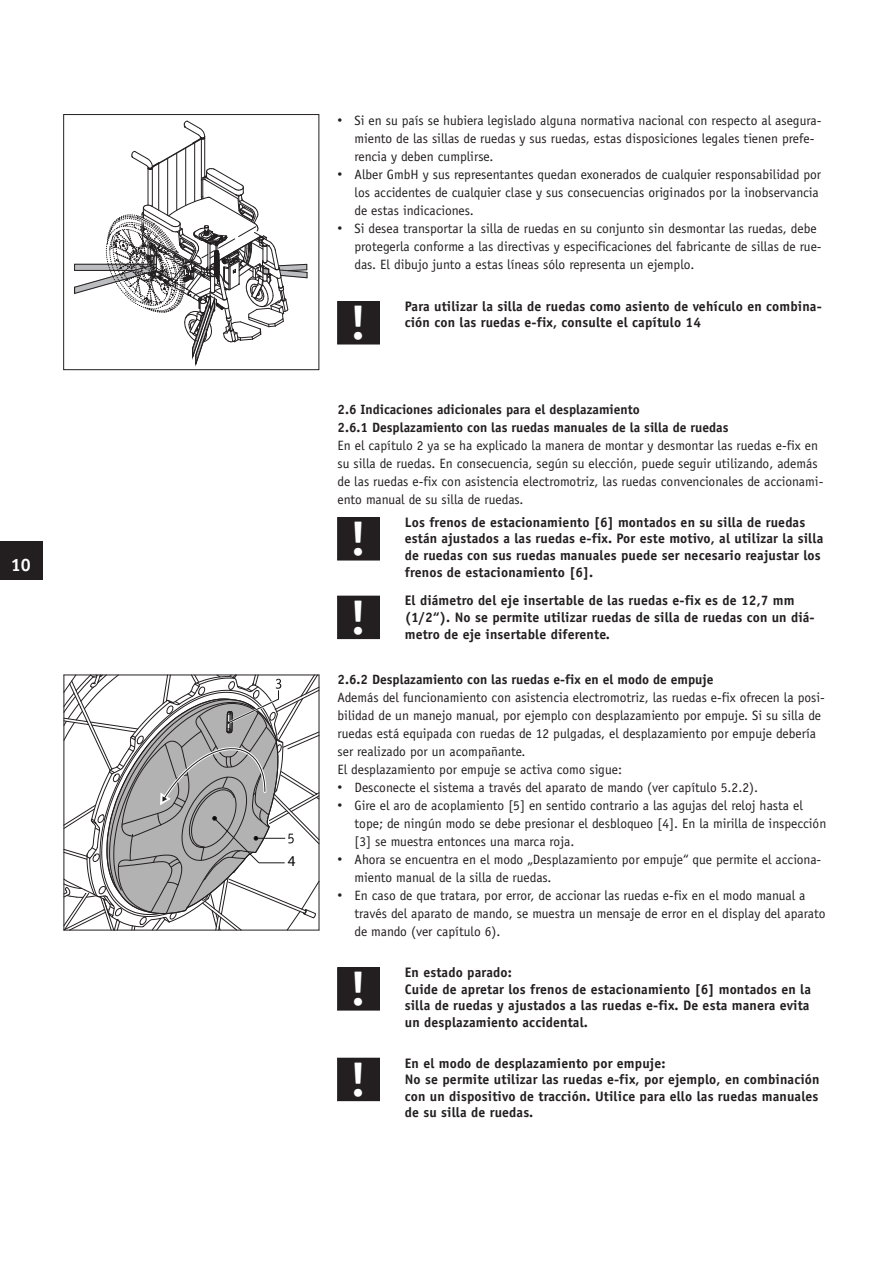
<style>
.page{position:relative;width:893px;height:1263px;background:#fff}
.page>*{position:absolute;margin:0;border:0;box-sizing:border-box;transform-origin:0 0}
.t1{font:700 47.55px/78.6px "Officina Sans";color:#fff}
.t2{font:700 18px "Officina Sans";color:#fff}
.t3{font:15px "Myriad Pro";color:#040503}
.t4{font:700 13.8px/16.5px "Officina Sans";letter-spacing:.01em;color:#231f20}
.t5{font:13.5px/18px "Officina Sans";color:#231f20}
.t6{font:700 13.5px/18px "Officina Sans";color:#231f20}
.s1{font-family:"Arial";font-size:13.8px}
</style>
<div class="page">
<div style="left:0;top:541px;width:43px;height:38px;background:#231f20"></div>
<svg style="left:74px;top:120px;width:234px;height:245px"></svg>
<div style="left:63px;top:114px;width:256px;height:256px;border:1px solid #231f20"></div>
<div style="left:338px;top:302px;width:42px;height:42px;background:#231f20"></div>
<div style="left:338px;top:301px;width:42px;height:43px;border:1px solid #231f20"></div>
<div style="left:338px;top:518px;width:42px;height:42px;background:#231f20"></div>
<div style="left:338px;top:517px;width:42px;height:43px;border:1px solid #231f20"></div>
<div style="left:338px;top:596px;width:42px;height:43px;background:#231f20"></div>
<svg style="left:63px;top:674px;width:257px;height:257px"></svg>
<div style="left:338px;top:968px;width:42px;height:42px;background:#231f20"></div>
<div style="left:338px;top:967px;width:42px;height:43px;border:1px solid #231f20"></div>
<div style="left:338px;top:1058px;width:42px;height:43px;background:#231f20"></div>
<h2 class="t2" style="left:11px;top:553px;width:22px">10</h2>
<p class="t3" style="left:288px;top:852px;width:9px">4</p>
<p class="t5" style="left:355px;top:111px;width:468px;text-indent:-17px"><span class="s1">•</span> Si en su país se hubiera legislado alguna normativa nacional con respecto al asegura&shy;miento de las sillas de ruedas y sus ruedas, estas disposiciones legales tienen prefe&shy;rencia y deben cumplirse.</p>
<p class="t5" style="left:355px;top:165px;width:468px;text-indent:-17px"><span class="s1">•</span> Alber GmbH y sus representantes quedan exonerados de cualquier responsabilidad por los accidentes de cualquier clase y sus consecuencias originados por la inobservancia de estas indicaciones.</p>
<p class="t5" style="left:355px;top:219px;width:469px;text-indent:-17px"><span class="s1">•</span> Si desea transportar la silla de ruedas en su conjunto sin desmontar las ruedas, debe protegerla conforme a las directivas y especificaciones del fabricante de sillas de rue&shy;das. El dibujo junto a estas líneas sólo representa un ejemplo.</p>
<p class="t4" style="left:405px;top:298px;width:418px">Para utilizar la silla de ruedas como asiento de vehículo en combina&shy;ción con las ruedas e-fix, consulte el capítulo 14</p>
<h1 class="t1" style="left:350px;top:283px;width:18px">!</h1>
<p class="t6" style="left:338px;top:400px;width:392px">2.6 Indicaciones adicionales para el desplazamiento<br>2.6.1 Desplazamiento con las ruedas manuales de la silla de ruedas</p>
<p class="t5" style="left:338px;top:436px;width:487px">En el capítulo 2 ya se ha explicado la manera de montar y desmontar las ruedas e-fix en su silla de ruedas. En consecuencia, según su elección, puede seguir utilizando, además de las ruedas e-fix con asistencia electromotriz, las ruedas convencionales de accionami&shy;ento manual de su silla de ruedas.</p>
<p class="t4" style="left:405px;top:514px;width:420px">Los frenos de estacionamiento [6] montados en su silla de ruedas están ajustados a las ruedas e-fix. Por este motivo, al utilizar la silla de ruedas con sus ruedas manuales puede ser necesario reajustar los frenos de estacionamiento [6].</p>
<p class="t4" style="left:405px;top:592px;width:411px">El diámetro del eje insertable de las ruedas e-fix es de 12,7 mm (1/2“). No se permite utilizar ruedas de silla de ruedas con un diá&shy;metro de eje insertable diferente.</p>
<p class="t6" style="left:338px;top:670px;width:377px">2.6.2 Desplazamiento con las ruedas e-fix en el modo de empuje</p>
<p class="t5" style="left:338px;top:688px;width:489px">Además del funcionamiento con asistencia electromotriz, las ruedas e-fix ofrecen la posi&shy;bilidad de un manejo manual, por ejemplo con desplazamiento por empuje. Si su silla de ruedas está equipada con ruedas de 12 pulgadas, el desplazamiento por empuje debería ser realizado por un acompañante.<br>El desplazamiento por empuje se activa como sigue:</p>
<p class="t5" style="left:338px;top:778px;width:422px"><span class="s1">•</span> Desconecte el sistema a través del aparato de mando (ver capítulo 5.2.2).</p>
<p class="t5" style="left:355px;top:796px;width:473px;text-indent:-17px"><span class="s1">•</span> Gire el aro de acoplamiento [5] en sentido contrario a las agujas del reloj hasta el tope; de ningún modo se debe presionar el desbloqueo [4]. En la mirilla de inspección [3] se muestra entonces una marca roja.</p>
<p class="t5" style="left:355px;top:850px;width:468px;text-indent:-17px"><span class="s1">•</span> Ahora se encuentra en el modo „Desplazamiento por empuje“ que permite el acciona&shy;miento manual de la silla de ruedas.</p>
<p class="t5" style="left:355px;top:886px;width:473px;text-indent:-17px"><span class="s1">•</span> En caso de que tratara, por error, de accionar las ruedas e-fix en el modo manual a través del aparato de mando, se muestra un mensaje de error en el display del aparato de mando (ver capítulo 6).</p>
<p class="t4" style="left:405px;top:964px;width:408px">En estado parado:<br>Cuide de apretar los frenos de estacionamiento [6] montados en la silla de ruedas y ajustados a las ruedas e-fix. De esta manera evita un desplazamiento accidental.</p>
<p class="t4" style="left:405px;top:1054px;width:416px">En el modo de desplazamiento por empuje:<br>No se permite utilizar las ruedas e-fix, por ejemplo, en combinación con un dispositivo de tracción. Utilice para ello las ruedas manuales de su silla de ruedas.</p>
<h1 class="t1" style="left:350px;top:499px;width:18px">! !</h1>
<h1 class="t1" style="left:350px;top:943px;width:18px;line-height:90.6px">! !</h1>
</div>
